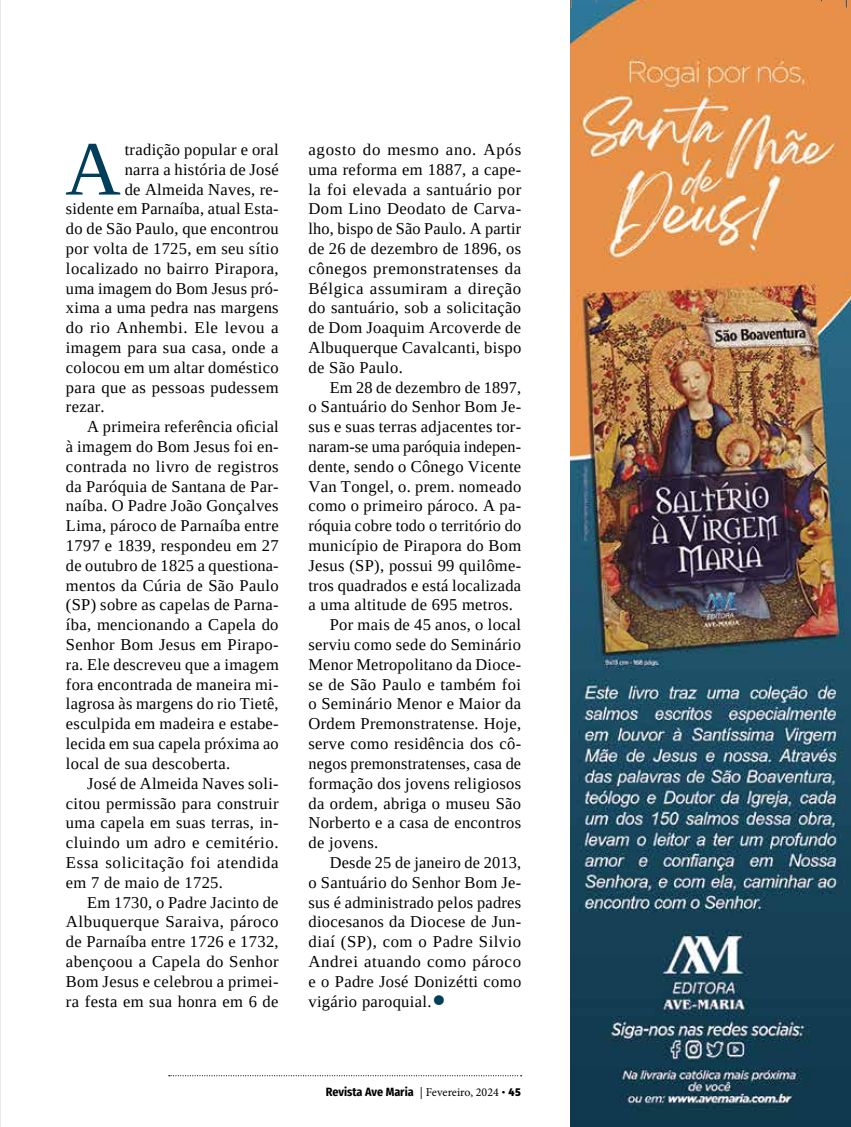
<style>
.page{position:relative;width:851px;height:1127px;background:#fff}
.page>*{position:absolute;margin:0;border:0;box-sizing:border-box;transform-origin:0 0}
.t1{font:76.95px "Tinos";color:#003e5c}
.t2{font:41.25px "Tinos";color:#003e5c}
.t3{font:16.5px/19.8px "Tinos";letter-spacing:.02em;color:#000;text-align:justify}
.t4{font:16.5px "Tinos";letter-spacing:.04em;color:#000}
.t5{font:700 12px "Fira Sans Condensed";color:#000}
.s1{font-family:"Minion Pro";font-weight:400}
.s2{font-family:"Amaranth"}
</style>
<div class="page">
<img style="left:570px;top:0;width:280px;height:1127px">
<svg style="left:169px;top:1075px;width:352px;height:1px"></svg>
<h1 class="t1" style="left:65px;top:119px;width:57px">A</h1>
<p class="t3" style="left:125px;top:139px;width:155px">tradição popular e oral</p>
<p class="t3" style="left:125px;top:159px;width:155px">narra a história de José</p>
<p class="t3" style="left:125px;top:179px;width:155px">de Almeida Naves, re-</p>
<p class="t3" style="left:66px;top:199px;width:214px">sidente em Parnaíba, atual Esta-</p>
<p class="t3" style="left:66px;top:219px;width:214px">do de São Paulo, que encontrou</p>
<p class="t3" style="left:66px;top:238px;width:214px">por volta de 1725, em seu sítio</p>
<p class="t3" style="left:66px;top:258px;width:214px">localizado no bairro Pirapora,</p>
<p class="t3" style="left:66px;top:278px;width:214px">uma imagem do Bom Jesus pró-</p>
<p class="t3" style="left:66px;top:298px;width:214px">xima a uma pedra nas margens</p>
<p class="t3" style="left:66px;top:318px;width:214px">do rio Anhembi. Ele levou a</p>
<p class="t3" style="left:66px;top:337px;width:214px">imagem para sua casa, onde a</p>
<p class="t3" style="left:66px;top:357px;width:214px">colocou em um altar doméstico</p>
<p class="t3" style="left:66px;top:377px;width:214px">para que as pessoas pudessem</p>
<p class="t3" style="left:66px;top:397px;width:40px">rezar.</p>
<p class="t3" style="left:87px;top:417px;width:193px">A primeira referência oficial</p>
<p class="t3" style="left:66px;top:436px;width:214px">à imagem do Bom Jesus foi en-</p>
<p class="t3" style="left:66px;top:456px;width:214px">contrada no livro de registros</p>
<p class="t3" style="left:66px;top:476px;width:214px">da Paróquia de Santana de Par-</p>
<p class="t3" style="left:66px;top:496px;width:214px">naíba. O Padre João Gonçalves</p>
<p class="t3" style="left:66px;top:516px;width:214px">Lima, pároco de Parnaíba entre</p>
<p class="t3" style="left:66px;top:535px;width:214px">1797 e 1839, respondeu em 27</p>
<p class="t3" style="left:66px;top:555px;width:214px">de outubro de 1825 a questiona-</p>
<p class="t3" style="left:66px;top:575px;width:214px">mentos da Cúria de São Paulo</p>
<p class="t3" style="left:66px;top:595px;width:214px">(SP) sobre as capelas de Parna-</p>
<p class="t3" style="left:66px;top:615px;width:214px">íba, mencionando a Capela do</p>
<p class="t3" style="left:66px;top:634px;width:214px">Senhor Bom Jesus em Pirapo-</p>
<p class="t3" style="left:66px;top:654px;width:214px">ra. Ele descreveu que a imagem</p>
<p class="t3" style="left:66px;top:674px;width:214px">fora encontrada de maneira mi-</p>
<p class="t3" style="left:66px;top:694px;width:214px">lagrosa às margens do rio Tietê,</p>
<p class="t3" style="left:66px;top:714px;width:214px">esculpida em madeira e estabe-</p>
<p class="t3" style="left:66px;top:733px;width:214px">lecida em sua capela próxima ao</p>
<p class="t3" style="left:66px;top:753px;width:166px">local de sua descoberta.</p>
<p class="t3" style="left:87px;top:773px;width:193px">José de Almeida Naves soli-</p>
<p class="t3" style="left:66px;top:793px;width:214px">citou permissão para construir</p>
<p class="t3" style="left:66px;top:813px;width:214px">uma capela em suas terras, in-</p>
<p class="t3" style="left:66px;top:832px;width:214px">cluindo um adro e cemitério.</p>
<p class="t4" style="left:66px;top:852px;width:214px">Essa solicitação foi atendida</p>
<p class="t3" style="left:66px;top:872px;width:158px">em 7 de maio de 1725.</p>
<p class="t3" style="left:87px;top:892px;width:193px">Em 1730, o Padre Jacinto de</p>
<p class="t3" style="left:66px;top:912px;width:214px">Albuquerque Saraiva, pároco</p>
<p class="t3" style="left:66px;top:931px;width:214px">de Parnaíba entre 1726 e 1732,</p>
<p class="t3" style="left:66px;top:951px;width:214px">abençoou a Capela do Senhor</p>
<p class="t3" style="left:66px;top:971px;width:214px">Bom Jesus e celebrou a primei-</p>
<p class="t3" style="left:66px;top:991px;width:214px">ra festa em sua honra em 6 de</p>
<p class="t3" style="left:308px;top:139px;width:214px">agosto do mesmo ano. Após uma reforma em 1887, a cape&shy;la foi elevada a santuário por Dom Lino Deodato de Carva&shy;lho, bispo de São Paulo. A partir de 26 de dezembro de 1896, os cônegos premonstratenses da Bélgica assumiram a direção do santuário, sob a solicitação de Dom Joaquim Arcoverde de Albuquerque Cavalcanti, bispo de São Paulo.</p>
<p class="t3" style="left:330px;top:377px;width:193px">Em 28 de dezembro de 1897,</p>
<p class="t3" style="left:308px;top:397px;width:214px">o Santuário do Senhor Bom Je-</p>
<p class="t3" style="left:308px;top:417px;width:214px">sus e suas terras adjacentes tor-</p>
<p class="t3" style="left:308px;top:436px;width:214px">naram-se uma paróquia indepen-</p>
<p class="t3" style="left:308px;top:456px;width:214px">dente, sendo o Cônego Vicente</p>
<p class="t3" style="left:308px;top:476px;width:214px">Van Tongel, o. prem. nomeado</p>
<p class="t3" style="left:308px;top:496px;width:214px">como o primeiro pároco. A pa-</p>
<p class="t3" style="left:308px;top:516px;width:214px">róquia cobre todo o território do</p>
<p class="t3" style="left:308px;top:535px;width:214px">município de Pirapora do Bom</p>
<p class="t3" style="left:308px;top:555px;width:214px">Jesus (SP), possui 99 quilôme-</p>
<p class="t3" style="left:308px;top:575px;width:214px">tros quadrados e está localizada</p>
<p class="t3" style="left:308px;top:595px;width:206px">a uma altitude de 695 metros.</p>
<p class="t3" style="left:330px;top:615px;width:193px">Por mais de 45 anos, o local</p>
<p class="t3" style="left:308px;top:634px;width:214px">serviu como sede do Seminário</p>
<p class="t3" style="left:308px;top:654px;width:214px">Menor Metropolitano da Dioce-</p>
<p class="t3" style="left:308px;top:674px;width:214px">se de São Paulo e também foi</p>
<p class="t3" style="left:308px;top:694px;width:214px">o Seminário Menor e Maior da</p>
<p class="t3" style="left:308px;top:714px;width:214px">Ordem Premonstratense. Hoje,</p>
<p class="t3" style="left:308px;top:733px;width:214px">serve como residência dos cô-</p>
<p class="t3" style="left:308px;top:753px;width:214px">negos premonstratenses, casa de</p>
<p class="t3" style="left:308px;top:773px;width:214px">formação dos jovens religiosos</p>
<p class="t3" style="left:308px;top:793px;width:214px">da ordem, abriga o museu São</p>
<p class="t3" style="left:308px;top:813px;width:214px">Norberto e a casa de encontros</p>
<p class="t3" style="left:308px;top:832px;width:71px">de jovens.</p>
<p class="t3" style="left:330px;top:852px;width:193px">Desde 25 de janeiro de 2013,</p>
<p class="t3" style="left:308px;top:872px;width:214px">o Santuário do Senhor Bom Je-</p>
<p class="t3" style="left:308px;top:892px;width:214px">sus é administrado pelos padres</p>
<p class="t3" style="left:308px;top:912px;width:214px">diocesanos da Diocese de Jun-</p>
<p class="t3" style="left:308px;top:931px;width:214px">diaí (SP), com o Padre Silvio</p>
<p class="t3" style="left:308px;top:951px;width:214px">Andrei atuando como pároco</p>
<p class="t3" style="left:308px;top:971px;width:214px">e o Padre José Donizétti como</p>
<p class="t3" style="left:308px;top:991px;width:124px">vigário paroquial.</p>
<h2 class="t2" style="left:432px;top:973px;width:16px">•</h2>
<p class="t5" style="left:326px;top:1082px;width:197px">Revista Ave Maria <span class="s1">| Fevereiro, 2024</span> <span class="s2">• 45</span></p>
</div>
